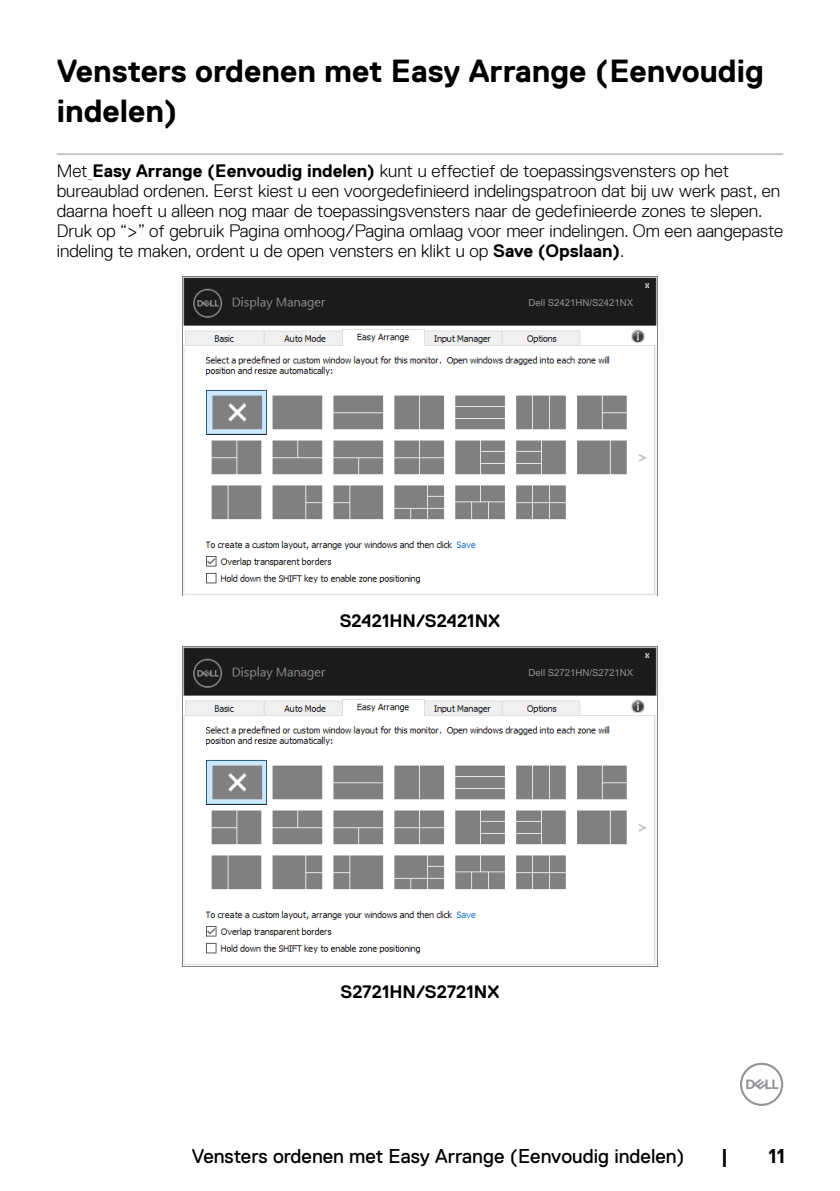
<style>
.page{position:relative;width:840px;height:1191px;background:#fff}
.page>*{position:absolute;margin:0;border:0;box-sizing:border-box;transform-origin:0 0}
.t1{font:700 32px/40px "Dell Replica";color:#000}
.t2{font:20px "Dell Replica";color:#000}
.t3{font:700 20px "Dell Replica";color:#000}
.t4{font:300 18px/20px "Dell Replica";color:#000}
.t5{font:700 18px "Dell Replica";color:#000}
.t6{font:9.6px "Arial";color:#939393}
.s1{font-weight:700}
</style>
<div class="page">
<svg style="left:740px;top:1062px;width:42px;height:44px"></svg>
<hr style="left:57px;top:154px;width:725px;height:1px;background:#939598">
<img style="left:182px;top:276px;width:475px;height:320px">
<div style="left:539px;top:296px;width:103px;height:12px;background:#1b1b1b"></div>
<img style="left:182px;top:646px;width:475px;height:320px">
<div style="left:539px;top:667px;width:103px;height:11px;background:#1b1b1b"></div>
<h1 class="t1" style="left:57px;top:51px;width:708px">Vensters ordenen met Easy Arrange (Eenvoudig indelen)</h1>
<p class="t4" style="left:57px;top:161px;width:727px">Met <span class="s1">Easy Arrange (Eenvoudig indelen)</span> kunt u effectief de toepassingsvensters op het bureaublad ordenen. Eerst kiest u een voorgedefinieerd indelingspatroon dat bij uw werk past, en daarna hoeft u alleen nog maar de toepassingsvensters naar de gedefinieerde zones te slepen.<br>Druk op “&gt;” of gebruik Pagina omhoog/Pagina omlaag voor meer indelingen. Om een aangepaste indeling te maken, ordent u de open vensters en klikt u op <span class="s1">Save (Opslaan)</span>.</p>
<p class="t6" style="left:528px;top:297px;width:106px">Dell S2421HN/S2421NX</p>
<p class="t5" style="left:339px;top:611px;width:162px">S2421HN/S2421NX</p>
<p class="t6" style="left:528px;top:667px;width:106px">Dell S2721HN/S2721NX</p>
<p class="t5" style="left:340px;top:981px;width:160px">S2721HN/S2721NX</p>
<p class="t2" style="left:192px;top:1144px;width:494px">Vensters ordenen met Easy Arrange (Eenvoudig indelen)</p>
<p class="t3" style="left:720px;top:1144px;width:9px">|</p>
<p class="t3" style="left:768px;top:1144px;width:18px">11</p>
</div>
